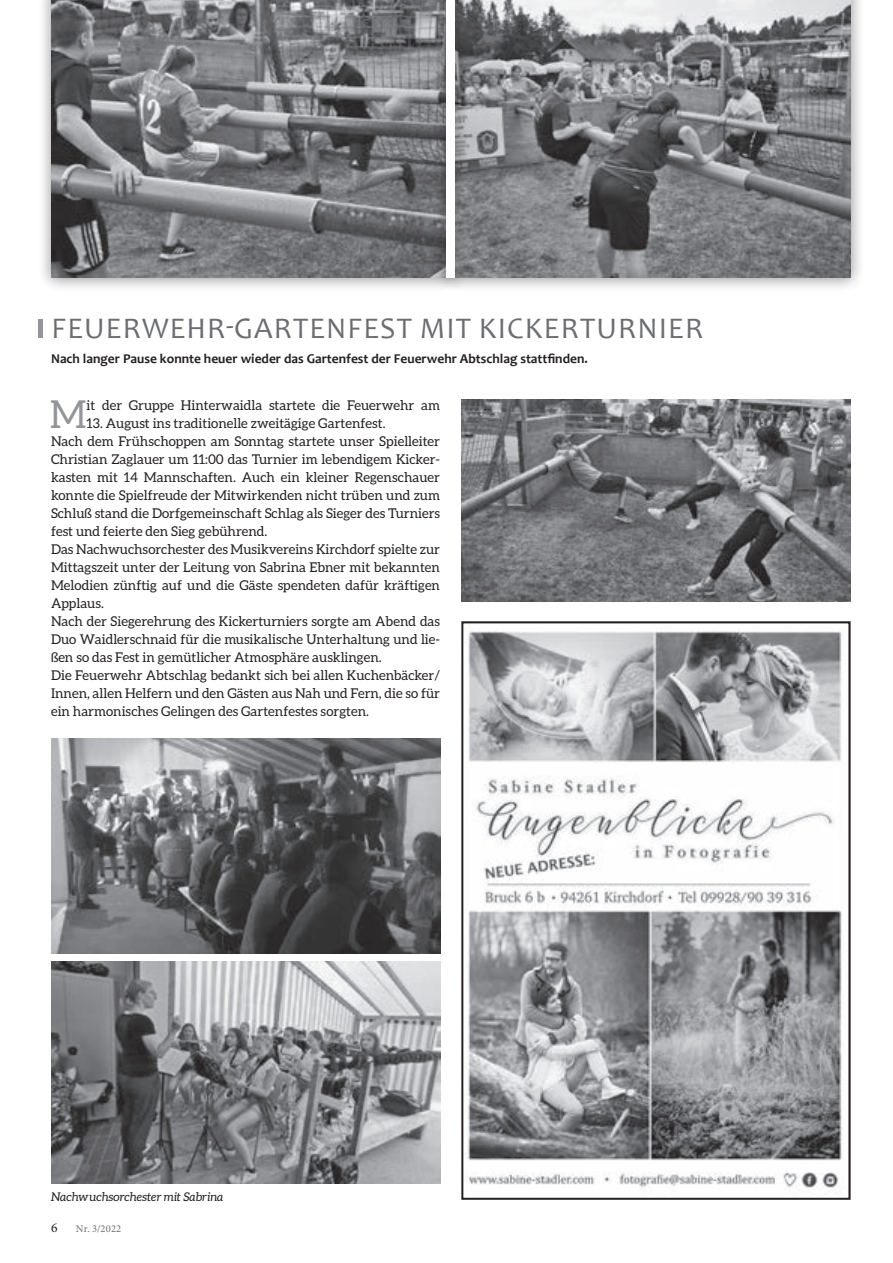
<style>
.page{position:relative;width:893px;height:1263px;background:#fff}
.page>*{position:absolute;margin:0;border:0;box-sizing:border-box;transform-origin:0 0}
.t1{font:38.55px "Aleo";color:#939598}
.t2{font:30px "Candara";letter-spacing:.04em;color:#6c6d70}
.t3{font:13.5px/18px "Aleo";color:#231f20}
.t4{font:700 13.5px "Candara";color:#231f20}
.t5{font:13.5px "Minion Pro";color:#231f20}
.t6{font:italic 12px "Aleo";color:#231f20}
.t7{font:10.5px "Minion Pro";letter-spacing:.015em;color:#6c6d70}
</style>
<div class="page">
<div style="left:38px;top:320px;width:5px;height:18px;background:#939598"></div>
<img style="left:51px;top:961px;width:389px;height:222px">
<img style="left:51px;top:738px;width:389px;height:215px">
<img style="left:461px;top:400px;width:389px;height:202px">
<div style="left:37px;top:0;width:428px;height:292px;background:#231f20;opacity:.5"></div>
<img style="left:51px;top:0;width:381px;height:278px">
<div style="left:436px;top:0;width:429px;height:292px;background:#231f20;opacity:.5"></div>
<div style="left:432px;top:0;width:37px;height:292px;background:#231f20;opacity:.5"></div>
<div style="left:446px;top:0;width:9px;height:278px;background:#fff"></div>
<img style="left:465px;top:631px;width:379px;height:565px">
<div style="left:461px;top:621px;width:389px;height:579px;border:2px solid #231f20"></div>
<h2 class="t2" style="left:52px;top:310px;width:653px">FEUERWEHR-GARTENFEST MIT KICKERTURNIER</h2>
<p class="t4" style="left:51px;top:350px;width:538px">Nach langer Pause konnte heuer wieder das Gartenfest der Feuerwehr Abtschlag stattfinden.</p>
<h1 class="t1" style="left:50px;top:393px;width:38px">M</h1>
<p class="t3" style="left:87px;top:396px;width:355px">it der Gruppe Hinterwaidla startete die Feuerwehr am</p>
<p class="t3" style="left:51px;top:414px;width:391px;text-indent:36px">13. August ins traditionelle zweitägige Gartenfest.<br>Nach dem Frühschoppen am Sonntag startete unser Spielleiter Christian Zaglauer um 11:00 das Turnier im lebendigem Kicker&shy;kasten mit 14 Mannschaften. Auch ein kleiner Regenschauer konnte die Spielfreude der Mitwirkenden nicht trüben und zum Schluß stand die Dorfgemeinschaft Schlag als Sieger des Turniers fest und feierte den Sieg gebührend.<br>Das Nachwuchsorchester des Musikvereins Kirchdorf spielte zur Mittagszeit unter der Leitung von Sabrina Ebner mit bekannten Melodien zünftig auf und die Gäste spendeten dafür kräftigen Applaus.<br>Nach der Siegerehrung des Kickerturniers sorgte am Abend das Duo Waidlerschnaid für die musikalische Unterhaltung und lie&shy;ßen so das Fest in gemütlicher Atmosphäre ausklingen.<br>Die Feuerwehr Abtschlag bedankt sich bei allen Kuchenbäcker/ Innen, allen Helfern und den Gästen aus Nah und Fern, die so für ein harmonisches Gelingen des Gartenfestes sorgten.</p>
<p class="t6" style="left:51px;top:1190px;width:174px">Nachwuchsorchester mit Sabrina</p>
<p class="t5" style="left:51px;top:1219px;width:8px">6</p>
<p class="t7" style="left:76px;top:1222px;width:47px">Nr. 3/2022</p>
</div>
